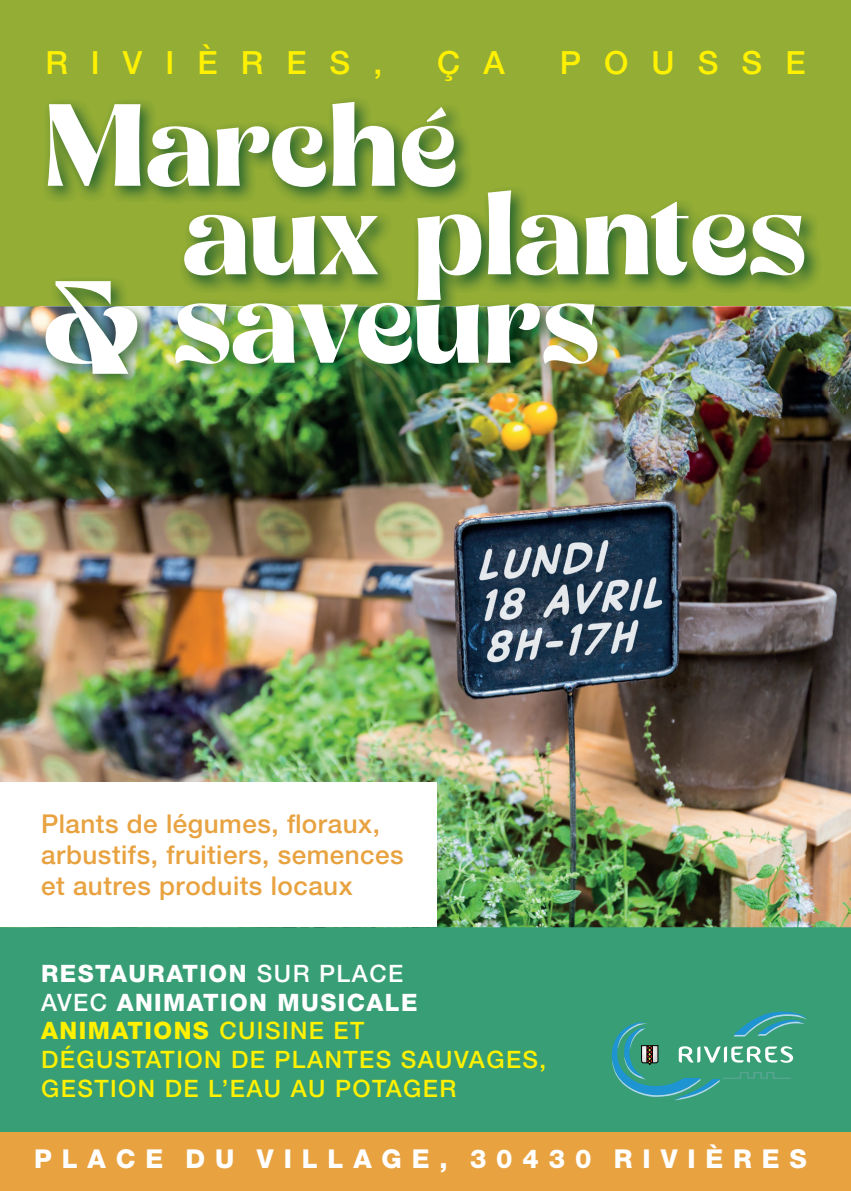
<style>
.page{position:relative;width:851px;height:1191px;background:#fff}
.page>*{position:absolute;margin:0;border:0;box-sizing:border-box;transform-origin:0 0}
.t1{font:116.6px "Bropella";color:#fff}
.t2{font:500 32px "Helvetica Neue LT Std";letter-spacing:.72em;color:#fff101}
.t3{font:500 26px/31.2px "Helvetica Neue LT Std";letter-spacing:.02em;color:#e8a240}
.t4{font:800 26px "Helvetica Neue LT Std";letter-spacing:.38em;color:#fff}
.t5{font:500 24px/28.8px "Helvetica Neue LT Std";letter-spacing:.06em;color:#fff101}
.s1{font-weight:800;color:#fff}
.s2{color:#fff}
.s3{font-weight:800}
</style>
<div class="page">
<div style="left:0;top:0;width:850px;height:359px;background:#93ad35"></div>
<div style="left:0;top:926px;width:850px;height:206px;background:#389e75"></div>
<div style="left:0;top:1132px;width:850px;height:59px;background:#e8a240"></div>
<img style="left:0;top:306px;width:850px;height:621px">
<svg style="left:611px;top:1011px;width:196px;height:89px"></svg>
<img style="left:40px;top:101px;width:781px;height:291px">
<div style="left:0;top:782px;width:437px;height:145px;background:#fff"></div>
<h2 class="t2" style="left:45px;top:43px;width:338px">RIVIÈRES,</h2>
<h2 class="t2" style="left:437px;top:43px;width:69px">Ç A</h2>
<h2 class="t2" style="left:559px;top:43px;width:247px">POUSSE</h2>
<h1 class="t1" style="left:43px;top:77px;width:415px">Marché</h1>
<h1 class="t1" style="left:182px;top:166px;width:625px">aux plantes</h1>
<h1 class="t1" style="left:43px;top:254px;width:558px">&amp; saveurs</h1>
<p class="t3" style="left:41px;top:808px;width:364px">Plants de légumes, floraux, arbustifs, fruitiers, semences et autres produits locaux</p>
<p class="t5" style="left:41px;top:958px;width:506px"><span class="s1">RESTAURATION</span> <span class="s2">SUR PLACE<br>AVEC</span> <span class="s1">ANIMATION MUSICALE<br></span><span class="s3">ANIMATIONS</span> CUISINE ET<br>DÉGUSTATION DE PLANTES SAUVAGES,<br>GESTION DE L’EAU AU POTAGER</p>
<p class="t4" style="left:34px;top:1143px;width:774px">PLACE DU VILLAGE, 30430 RIVIÈRES</p>
</div>
